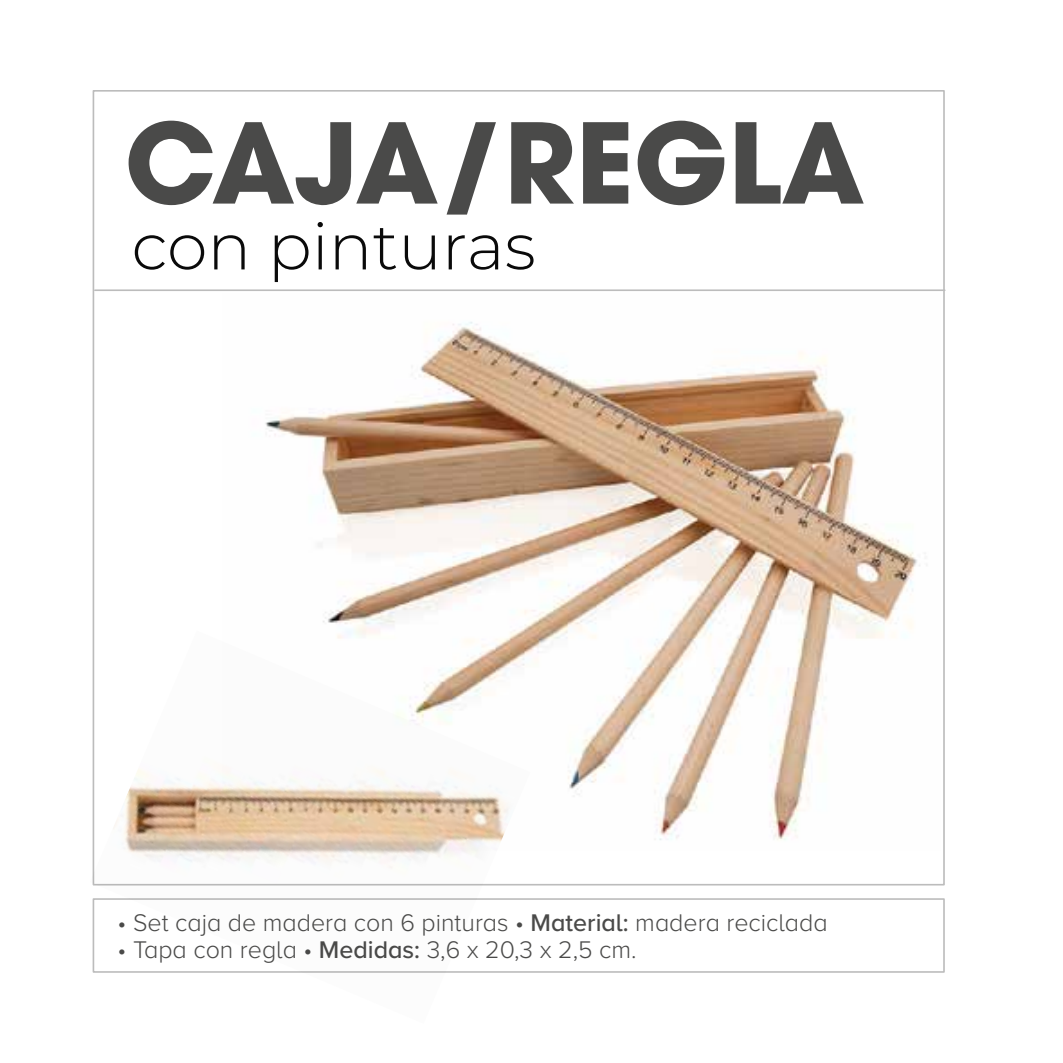
<style>
.page{position:relative;width:1063px;height:1063px;background:#fff}
.page>*{position:absolute;margin:0;border:0;box-sizing:border-box;transform-origin:0 0}
.t1{font:700 110px "Avant Garde LT";color:#4a4a49}
.t2{font:300 65px "Montserrat";color:#0a0a0a}
.t3{font:300 25px "Proxima Nova A";color:#4a4a49}
.s1{font-weight:500}
</style>
<div class="page">
<div style="left:93px;top:898px;width:852px;height:75px;border:2px solid #bcbcbc"></div>
<img style="left:265px;top:322px;width:655px;height:518px">
<img style="left:92px;top:631px;width:438px;height:342px">
<hr style="left:95px;top:289px;width:850px;height:2px;background:#bcbcbc">
<h1 class="t1" style="left:125px;top:92px;width:742px">CAJA/REGLA</h1>
<h2 class="t2" style="left:132px;top:202px;width:406px">con pinturas</h2>
<p class="t3" style="left:118px;top:904px;width:712px">• Set caja de madera con 6 pinturas • <span class="s1">Material:</span> madera reciclada</p>
<p class="t3" style="left:118px;top:931px;width:521px">• Tapa con regla • <span class="s1">Medidas:</span> 3,6 x 20,3 x 2,5 cm.</p>
</div>
